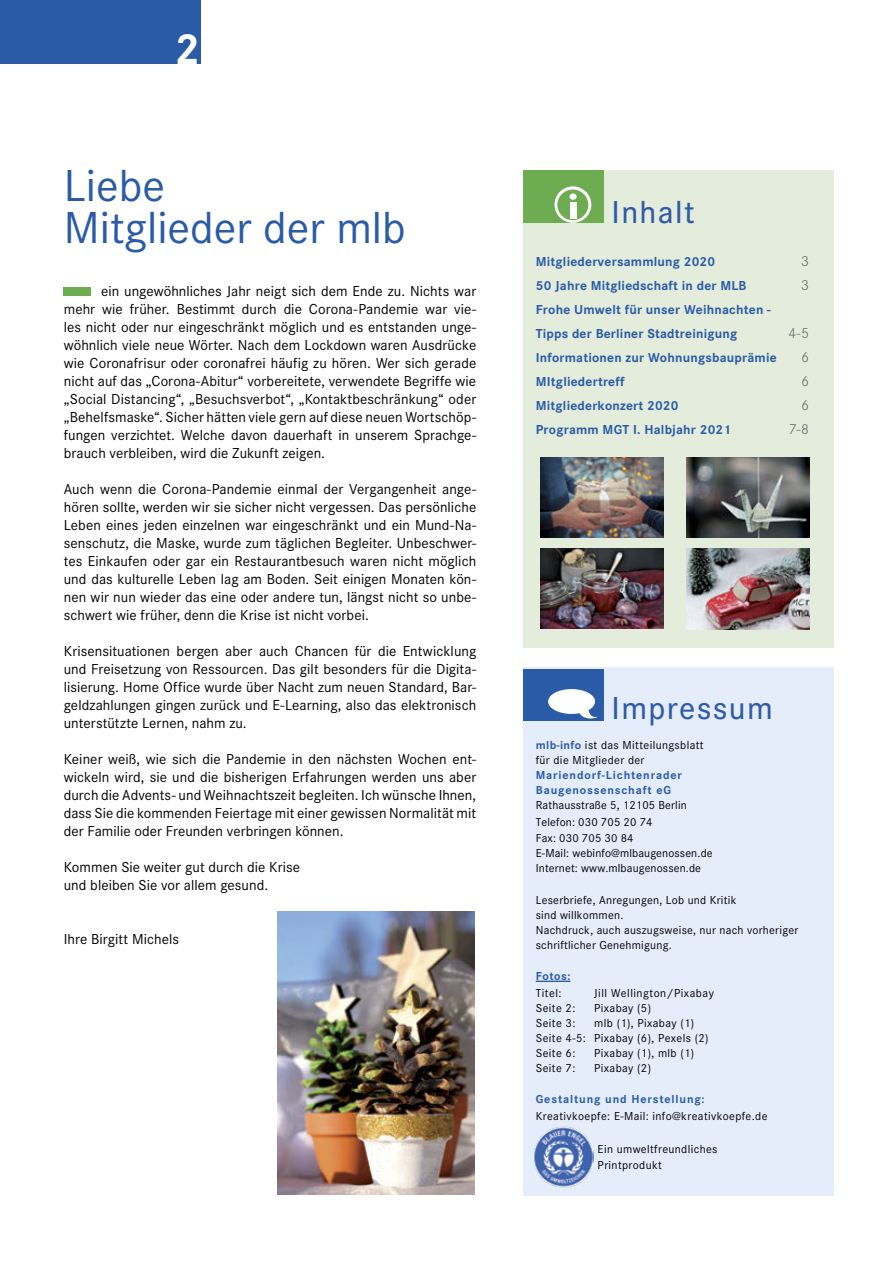
<style>
.page{position:relative;width:893px;height:1263px;background:#fff}
.page>*{position:absolute;margin:0;border:0;box-sizing:border-box;transform-origin:0 0}
.Head_reg_31{font:46.5px "Corporate S";color:#295ba7}
.t1{font:700 45px "Corporate S";color:#fff}
.Head_reg_22{font:500 33px "Corporate S";letter-spacing:.04em;color:#305ba7}
.Copy{font:15px/18px "Corporate S";letter-spacing:.005em;color:#000;text-align:justify}
.t2{font:300 15px "Corporate S";color:#656768}
.t3{font:700 13.5px "Corporate S";letter-spacing:.015em;color:#295ba7}
.t4{font:12px/15px "Corporate S";letter-spacing:.02em;color:#000}
.t5{font:700 12px "Corporate S";letter-spacing:.07em;color:#295ba7}
.t6{font:12px "Corporate S";letter-spacing:.04em;color:#000}
.s1{font-weight:700;color:#295ba7}
</style>
<div class="page">
<div style="left:0;top:0;width:200px;height:64px;background:#295ba7"></div>
<div style="left:64px;top:287px;width:27px;height:9px;background:#6eac51"></div>
<div style="left:523px;top:667px;width:310px;height:529px;background:#e4edf9"></div>
<div style="left:523px;top:669px;width:81px;height:52px;background:#295ba7"></div>
<svg style="left:548px;top:689px;width:50px;height:30px"></svg>
<hr style="left:536px;top:981px;width:34px;height:1px;background:#295ba7">
<div style="left:523px;top:170px;width:310px;height:478px;background:#e4ecdc"></div>
<div style="left:523px;top:170px;width:81px;height:53px;background:#6eac51"></div>
<svg style="left:554px;top:186px;width:37px;height:37px"></svg>
<div style="left:570px;top:202px;width:6px;height:16px;background:#fff"></div>
<div style="left:569px;top:193px;width:8px;height:7px;background:#fff;border-radius:50%"></div>
<img style="left:534px;top:1126px;width:60px;height:62px">
<img style="left:278px;top:911px;width:197px;height:284px">
<img style="left:540px;top:549px;width:123px;height:80px">
<img style="left:540px;top:457px;width:123px;height:81px">
<img style="left:686px;top:549px;width:123px;height:80px">
<img style="left:686px;top:457px;width:123px;height:81px">
<p class="t1" style="left:174px;top:24px;width:27px">2</p>
<p class="Head_reg_31" style="left:64px;top:159px;width:103px">Liebe</p>
<p class="Head_reg_31" style="left:64px;top:201px;width:344px">Mitglieder der mlb</p>
<p class="Copy" style="left:64px;top:282px;width:414px;text-indent:37px">ein ungewöhnliches Jahr neigt sich dem Ende zu. Nichts war mehr wie früher. Bestimmt durch die Corona-Pandemie war vie&shy;les nicht oder nur eingeschränkt möglich und es entstanden unge&shy;wöhnlich viele neue Wörter. Nach dem Lockdown waren Ausdrücke wie Coronafrisur oder coronafrei häufig zu hören. Wer sich gerade nicht auf das „Corona-Abitur“ vorbereitete, verwendete Begriffe wie „Social Distancing“, „Besuchsverbot“, „Kontaktbeschränkung“ oder „Behelfsmaske“. Sicher hätten viele gern auf diese neuen Wortschöp&shy;fungen verzichtet. Welche davon dauerhaft in unserem Sprachge&shy;brauch verbleiben, wird die Zukunft zeigen.</p>
<p class="Copy" style="left:64px;top:480px;width:414px">Auch wenn die Corona-Pandemie einmal der Vergangenheit ange&shy;hören sollte, werden wir sie sicher nicht vergessen. Das persönliche Leben eines jeden einzelnen war eingeschränkt und ein Mund-Na&shy;senschutz, die Maske, wurde zum täglichen Begleiter. Unbeschwer&shy;tes Einkaufen oder gar ein Restaurantbesuch waren nicht möglich und das kulturelle Leben lag am Boden. Seit einigen Monaten kön&shy;nen wir nun wieder das eine oder andere tun, längst nicht so unbe&shy;schwert wie früher, denn die Krise ist nicht vorbei.</p>
<p class="Copy" style="left:64px;top:642px;width:414px">Krisensituationen bergen aber auch Chancen für die Entwicklung und Freisetzung von Ressourcen. Das gilt besonders für die Digita&shy;lisierung. Home Office wurde über Nacht zum neuen Standard, Bar&shy;geldzahlungen gingen zurück und E-Learning, also das elektronisch unterstützte Lernen, nahm zu.</p>
<p class="Copy" style="left:64px;top:750px;width:414px">Keiner weiß, wie sich die Pandemie in den nächsten Wochen ent&shy;wickeln wird, sie und die bisherigen Erfahrungen werden uns aber durch die Advents- und Weihnachtszeit begleiten. Ich wünsche Ihnen, dass Sie die kommenden Feiertage mit einer gewissen Normalität mit der Familie oder Freunden verbringen können.</p>
<p class="Copy" style="left:64px;top:858px;width:238px">Kommen Sie weiter gut durch die Krise</p>
<p class="Copy" style="left:64px;top:876px;width:206px">und bleiben Sie vor allem gesund.</p>
<p class="Copy" style="left:64px;top:930px;width:117px">Ihre Birgitt Michels</p>
<p class="Head_reg_22" style="left:612px;top:193px;width:85px">Inhalt</p>
<p class="t3" style="left:536px;top:254px;width:181px">Mitgliederversammlung 2020</p>
<p class="t2" style="left:801px;top:253px;width:9px">3</p>
<p class="t3" style="left:536px;top:278px;width:212px">50 Jahre Mitgliedschaft in der MLB</p>
<p class="t2" style="left:801px;top:277px;width:9px">3</p>
<p class="t3" style="left:536px;top:302px;width:236px">Frohe Umwelt für unser Weihnachten -</p>
<p class="t3" style="left:536px;top:326px;width:203px">Tipps der Berliner Stadtreinigung</p>
<p class="t2" style="left:789px;top:325px;width:22px">4-5</p>
<p class="t3" style="left:536px;top:350px;width:242px">Informationen zur Wohnungsbauprämie</p>
<p class="t2" style="left:801px;top:349px;width:9px">6</p>
<p class="t3" style="left:536px;top:374px;width:90px">MItgliedertreff</p>
<p class="t2" style="left:801px;top:373px;width:9px">6</p>
<p class="t3" style="left:536px;top:398px;width:144px">Mitgliederkonzert 2020</p>
<p class="t2" style="left:801px;top:397px;width:9px">6</p>
<p class="t3" style="left:536px;top:422px;width:197px">Programm MGT I. Halbjahr 2021</p>
<p class="t2" style="left:789px;top:421px;width:22px">7-8</p>
<p class="Head_reg_22" style="left:612px;top:689px;width:163px">Impressum</p>
<p class="t4" style="left:536px;top:738px;width:169px"><span class="s1">mlb-info</span> ist das Mitteilungsblatt</p>
<p class="t4" style="left:536px;top:753px;width:110px">für die Mitglieder der</p>
<p class="t5" style="left:536px;top:768px;width:148px">Mariendorf-Lichtenrader</p>
<p class="t5" style="left:536px;top:783px;width:137px">Baugenossenschaft eG</p>
<p class="t4" style="left:536px;top:798px;width:153px">Rathausstraße 5, 12105 Berlin</p>
<p class="t4" style="left:536px;top:814px;width:118px">Telefon: 030 705 20 74</p>
<p class="t4" style="left:536px;top:831px;width:99px">Fax: 030 705 30 84</p>
<p class="t4" style="left:536px;top:846px;width:178px">E-Mail: webinfo@mlbaugenossen.de</p>
<p class="t4" style="left:536px;top:861px;width:167px">Internet: www.mlbaugenossen.de</p>
<p class="t4" style="left:536px;top:892px;width:202px">Leserbriefe, Anregungen, Lob und Kritik</p>
<p class="t4" style="left:536px;top:907px;width:89px">sind willkommen.</p>
<p class="t4" style="left:536px;top:922px;width:264px">Nachdruck, auch auszugsweise, nur nach vorheriger schriftlicher Genehmigung.</p>
<p class="t5" style="left:536px;top:969px;width:36px">Fotos:</p>
<p class="t4" style="left:536px;top:985px;width:27px">Titel:</p>
<p class="t6" style="left:594px;top:986px;width:121px">Jill Wellington/Pixabay</p>
<p class="t4" style="left:536px;top:1000px;width:41px">Seite 2:</p>
<p class="t4" style="left:594px;top:1000px;width:58px">Pixabay (5)</p>
<p class="t4" style="left:536px;top:1015px;width:41px">Seite 3:</p>
<p class="t4" style="left:594px;top:1015px;width:101px">mlb (1), Pixabay (1)</p>
<p class="t4" style="left:536px;top:1030px;width:174px">Seite 4-5: Pixabay (6), Pexels (2)</p>
<p class="t4" style="left:536px;top:1045px;width:41px">Seite 6:</p>
<p class="t4" style="left:594px;top:1045px;width:101px">Pixabay (1), mlb (1)</p>
<p class="t4" style="left:536px;top:1060px;width:41px">Seite 7:</p>
<p class="t4" style="left:594px;top:1060px;width:58px">Pixabay (2)</p>
<p class="t5" style="left:536px;top:1092px;width:170px">Gestaltung und Herstellung:</p>
<p class="t4" style="left:536px;top:1108px;width:233px">Kreativkoepfe: E-Mail: info@kreativkoepfe.de</p>
<p class="t4" style="left:598px;top:1141px;width:121px">Ein umweltfreundliches</p>
<p class="t4" style="left:598px;top:1158px;width:66px">Printprodukt</p>
</div>
